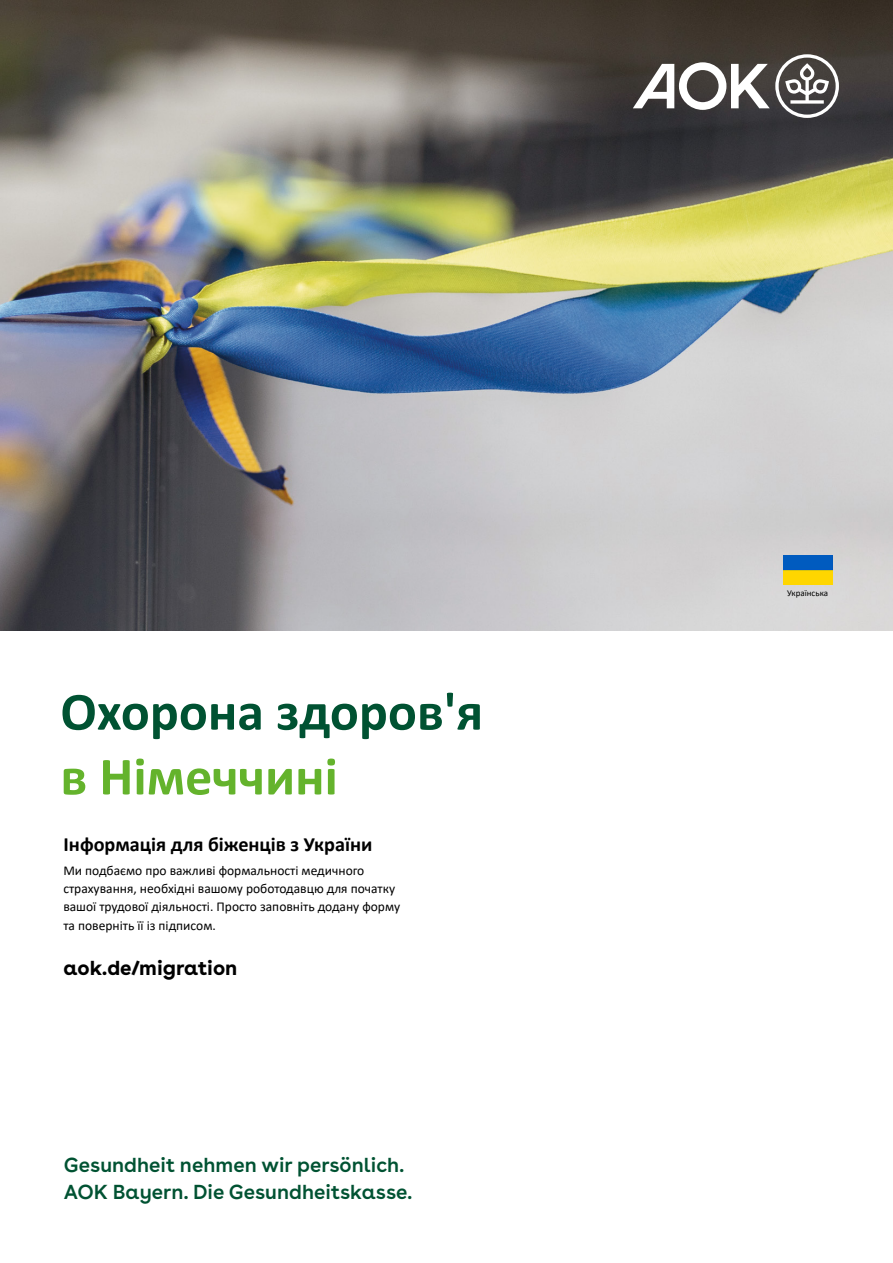
<style>
.page{position:relative;width:893px;height:1263px;background:#fff}
.page>*{position:absolute;margin:0;border:0;box-sizing:border-box;transform-origin:0 0}
.Titel__Headline_36pt{font:700 54px/64.8px "Calibri";color:#005232}
.Titel__Deskriptor_13{font:600 20.25px/27.3px "AOK Buenos Aires";color:#005232}
.Titel__Subline_Intro{font:700 20.25px "Calibri";color:#000}
.Titel__Subline_Intro-2{font:700 20.25px "AOK Buenos Aires";color:#000}
.Innen__Copy_9pt_135{font:13.5px/18.3px "Calibri";color:#000}
.t1{font:9px "Calibri";color:#000}
.s1{color:#64b32c}
</style>
<div class="page">
<img style="left:0;top:0;width:893px;height:631px">
<svg style="left:633px;top:54px;width:206px;height:64px"></svg>
<img style="left:783px;top:555px;width:49px;height:29px">
<p class="Titel__Headline_36pt" style="left:60px;top:678px;width:424px">Охорона здоров'я <span class="s1">в Німеччині</span></p>
<p class="Titel__Subline_Intro" style="left:64px;top:830px;width:310px">Інформація для біженців з України</p>
<p class="Innen__Copy_9pt_135" style="left:63px;top:861px;width:338px">Ми подбаємо про важливі формальності медичного страхування, необхідні вашому роботодавцю для початку вашої трудової діяльності. Просто заповніть додану форму та поверніть її із підписом.</p>
<p class="Titel__Subline_Intro-2" style="left:64px;top:950px;width:175px">aok.de/migration</p>
<p class="Titel__Deskriptor_13" style="left:64px;top:1149px;width:350px">Gesundheit nehmen wir persönlich.<br>AOK Bayern. Die Gesundheitskasse.</p>
<p class="t1" style="left:787px;top:587px;width:42px">Українська</p>
</div>
